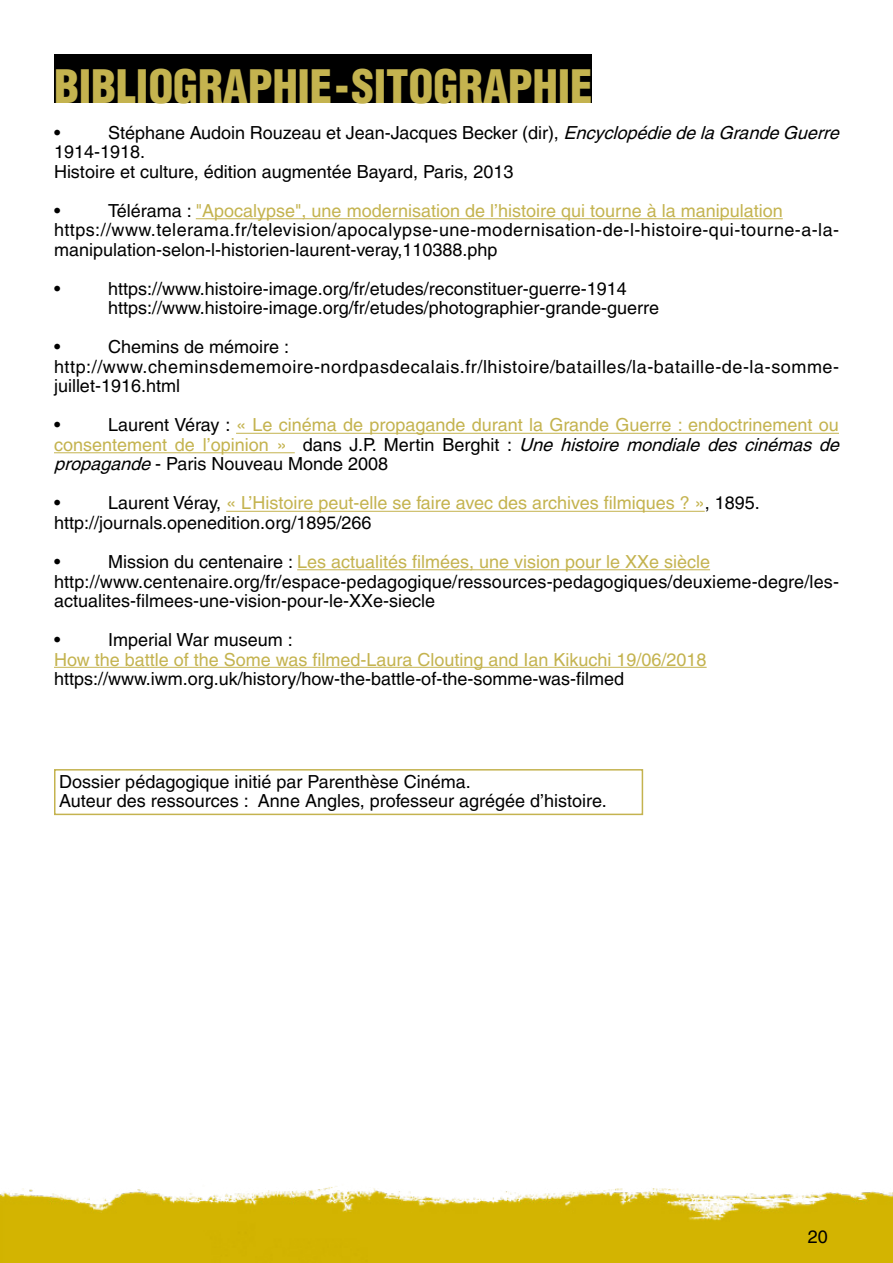
<style>
.page{position:relative;width:893px;height:1263px;background:#fff}
.page>*{position:absolute;margin:0;border:0;box-sizing:border-box;transform-origin:0 0}
.t1{font:900 condensed 45px "Helvetica LT Pro";letter-spacing:-.005em;color:#c4b34f}
.t2{font:18px/19.5px "Helvetica LT Pro";color:#000}
.t3{font:18px/19.5px "Helvetica LT Pro";color:#c4b34f}
.t4{font:18px/19.5px "Helvetica LT Pro";letter-spacing:.03em;color:#000}
.s1{font-style:italic}
.s2{color:#c4b34f}
.s3{color:#000}
.s4{font-style:italic;color:#000}
</style>
<div class="page">
<img style="left:0;top:1186px;width:893px;height:77px">
<hr style="left:196px;top:218px;width:587px;height:1px;background:#c4b34f">
<hr style="left:236px;top:433px;width:603px;height:1px;background:#c4b34f">
<hr style="left:54px;top:452px;width:241px;height:1px;background:#c4b34f">
<hr style="left:226px;top:511px;width:479px;height:1px;background:#c4b34f">
<hr style="left:297px;top:569px;width:413px;height:1px;background:#c4b34f">
<hr style="left:54px;top:667px;width:653px;height:1px;background:#c4b34f">
<div style="left:54px;top:769px;width:589px;height:46px;border:2px solid #c4b34f"></div>
<div style="left:54px;top:54px;width:537px;height:48px;background:#000"></div>
<h1 class="t1" style="left:54px;top:58px;width:540px">BIBLIOGRAPHIE - SITOGRAPHIE</h1>
<p class="t2" style="left:54px;top:123px;width:792px;text-indent:54px">Stéphane Audoin Rouzeau et Jean-Jacques Becker (dir), <span class="s1">EncyclopédiedelaGrandeGuerre<br></span>1914-1918.<br>Histoire et culture, édition augmentée Bayard, Paris, 2013</p>
<p class="t2" style="left:54px;top:201px;width:8px">•</p>
<p class="t2" style="left:54px;top:123px;width:8px">•</p>
<p class="t2" style="left:54px;top:201px;width:787px;text-indent:54px">Télérama : <span class="s2">"Apocalypse", une modernisation de l’histoire qui tourne à la manipulation </span>https://www.telerama.fr/television/apocalypse-une-modernisation-de-l-histoire-qui-tourne-a-la&shy;manipulation-selon-l-historien-laurent-veray,110388.php</p>
<p class="t2" style="left:54px;top:279px;width:8px">•</p>
<p class="t2" style="left:108px;top:279px;width:553px">https://www.histoire-image.org/fr/etudes/reconstituer-guerre-1914 https://www.histoire-image.org/fr/etudes/photographier-grande-guerre</p>
<p class="t2" style="left:54px;top:337px;width:8px">•</p>
<p class="t4" style="left:54px;top:337px;width:787px;text-indent:54px">Chemins de mémoire : http://www.cheminsdememoire-nordpasdecalais.fr/lhistoire/batailles/la-bataille-de-la-somme&shy;juillet-1916.html</p>
<p class="t2" style="left:54px;top:415px;width:8px">•</p>
<p class="t3" style="left:54px;top:415px;width:792px;text-indent:54px"><span class="s3">Laurent Véray :</span> « Le cinéma de propagande durant la Grande Guerre : endoctrinement ou consentement de l’opinion » <span class="s3">dans J.P. Mertin Berghit :</span> <span class="s4">Une histoire mondiale des cinémas de propagande</span><span class="s3">- Paris Nouveau Monde 2008</span></p>
<p class="t2" style="left:54px;top:493px;width:8px">•</p>
<p class="t2" style="left:54px;top:493px;width:707px;text-indent:54px">Laurent Véray, <span class="s2">« L’Histoire peut-elle se faire avec des archives filmiques ? »</span>, 1895. http://journals.openedition.org/1895/266</p>
<p class="t2" style="left:54px;top:552px;width:8px">•</p>
<p class="t2" style="left:54px;top:552px;width:786px;text-indent:54px">Mission du centenaire : <span class="s2">Les actualités filmées, une vision pour le XXe siècle </span>http://www.centenaire.org/fr/espace-pedagogique/ressources-pedagogiques/deuxieme-degre/les&shy;actualites-filmees-une-vision-pour-le-XXe-siecle</p>
<p class="t2" style="left:54px;top:630px;width:8px">•</p>
<p class="t2" style="left:108px;top:630px;width:186px">Imperial War museum :</p>
<p class="t3" style="left:54px;top:649px;width:654px">How the battle of the Some was filmed-Laura Clouting and Ian Kikuchi 19/06/2018</p>
<p class="t2" style="left:54px;top:669px;width:572px">https://www.iwm.org.uk/history/how-the-battle-of-the-somme-was-filmed</p>
<p class="t2" style="left:59px;top:771px;width:549px">Dossier pédagogique initié par Parenthèse Cinéma.<br>Auteur des ressources : Anne Angles, professeur agrégée d’histoire.</p>
<p class="t2" style="left:808px;top:1227px;width:22px">20</p>
</div>
